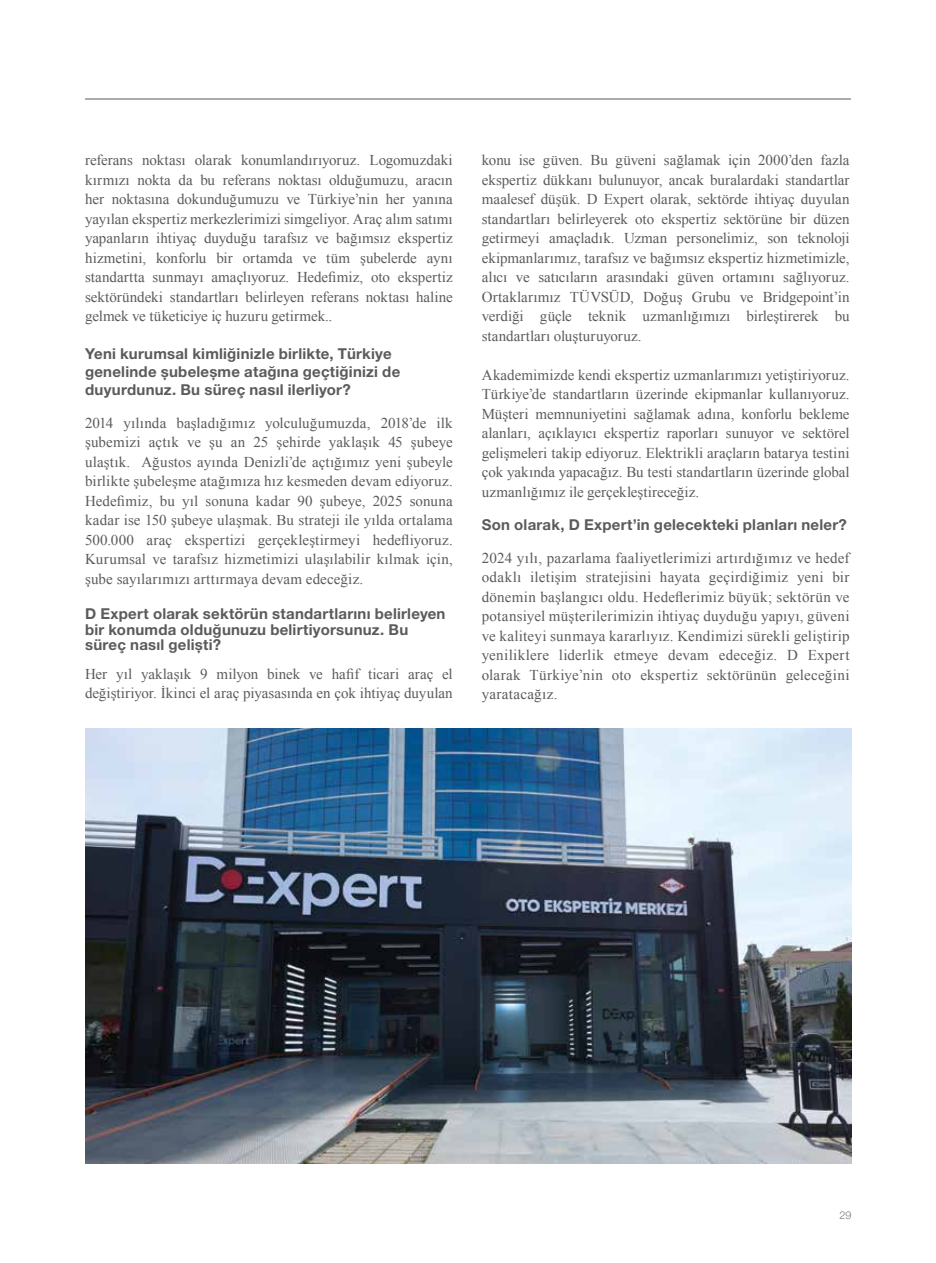
<style>
.page{position:relative;width:936px;height:1263px;background:#fff}
.page>*{position:absolute;margin:0;border:0;box-sizing:border-box;transform-origin:0 0}
.t1{font:15px/19.5px "Times New Roman";letter-spacing:.005em;color:#5a5b5d;text-align:justify}
.t2{font:700 15px/18px "Helvetica Neue LT Pro";letter-spacing:.015em;color:#5a5b5d}
.t3{font:300 10.8px "Helvetica Neue LT Pro";color:#7a7c7e}
</style>
<div class="page">
<hr style="left:85px;top:99px;width:765px;height:1px;background:#5a5b5d">
<img style="left:85px;top:729px;width:766px;height:435px">
<p class="t1" style="left:85px;top:150px;width:369px">referans noktası olarak konumlandırıyoruz. Logomuzdaki kırmızı nokta da bu referans noktası olduğumuzu, aracın her noktasına dokunduğumuzu ve Türkiye’nin her yanına yayılan ekspertiz merkezlerimizi simgeliyor. Araç alım satımı yapanların ihtiyaç duyduğu tarafsız ve bağımsız ekspertiz hizmetini, konforlu bir ortamda ve tüm şubelerde aynı standartta sunmayı amaçlıyoruz. Hedefimiz, oto ekspertiz sektöründeki standartları belirleyen referans noktası haline gelmek ve tüketiciye iç huzuru getirmek..</p>
<p class="t2" style="left:85px;top:344px;width:317px">Yeni kurumsal kimliğinizle birlikte, Türkiye genelinde şubeleşme atağına geçtiğinizi de duyurdunuz. Bu süreç nasıl ilerliyor?</p>
<p class="t1" style="left:85px;top:412px;width:369px">2014 yılında başladığımız yolculuğumuzda, 2018’de ilk şubemizi açtık ve şu an 25 şehirde yaklaşık 45 şubeye ulaştık. Ağustos ayında Denizli’de açtığımız yeni şubeyle birlikte şubeleşme atağımıza hız kesmeden devam ediyoruz.<br>Hedefimiz, bu yıl sonuna kadar 90 şubeye, 2025 sonuna kadar ise 150 şubeye ulaşmak. Bu strateji ile yılda ortalama 500.000 araç ekspertizi gerçekleştirmeyi hedefliyoruz.<br>Kurumsal ve tarafsız hizmetimizi ulaşılabilir kılmak için, şube sayılarımızı arttırmaya devam edeceğiz.</p>
<p class="t2" style="left:85px;top:605px;width:362px;line-height:15.8px">D Expert olarak sektörün standartlarını belirleyen bir konumda olduğunuzu belirtiyorsunuz. Bu süreç nasıl gelişti?</p>
<p class="t1" style="left:85px;top:664px;width:369px">Her yıl yaklaşık 9 milyon binek ve hafif ticari araç el değiştiriyor. İkinci el araç piyasasında en çok ihtiyaç duyulan</p>
<p class="t1" style="left:482px;top:150px;width:369px">konu ise güven. Bu güveni sağlamak için 2000’den fazla ekspertiz dükkanı bulunuyor, ancak buralardaki standartlar maalesef düşük. D Expert olarak, sektörde ihtiyaç duyulan standartları belirleyerek oto ekspertiz sektörüne bir düzen getirmeyi amaçladık. Uzman personelimiz, son teknoloji ekipmanlarımız, tarafsız ve bağımsız ekspertiz hizmetimizle, alıcı ve satıcıların arasındaki güven ortamını sağlıyoruz.<br>Ortaklarımız TÜVSÜD, Doğuş Grubu ve Bridgepoint’in verdiği güçle teknik uzmanlığımızı birleştirerek bu standartları oluşturuyoruz.</p>
<p class="t1" style="left:482px;top:364px;width:369px">Akademimizde kendi ekspertiz uzmanlarımızı yetiştiriyoruz.<br>Türkiye’de standartların üzerinde ekipmanlar kullanıyoruz.<br>Müşteri memnuniyetini sağlamak adına, konforlu bekleme alanları, açıklayıcı ekspertiz raporları sunuyor ve sektörel gelişmeleri takip ediyoruz. Elektrikli araçların batarya testini çok yakında yapacağız. Bu testi standartların üzerinde global uzmanlığımız ile gerçekleştireceğiz.</p>
<p class="t2" style="left:482px;top:515px;width:366px">Son olarak, D Expert’in gelecekteki planları neler?</p>
<p class="t1" style="left:482px;top:547px;width:369px">2024 yılı, pazarlama faaliyetlerimizi artırdığımız ve hedef odaklı iletişim stratejisini hayata geçirdiğimiz yeni bir dönemin başlangıcı oldu. Hedeflerimiz büyük; sektörün ve potansiyel müşterilerimizin ihtiyaç duyduğu yapıyı, güveni ve kaliteyi sunmaya kararlıyız. Kendimizi sürekli geliştirip yeniliklere liderlik etmeye devam edeceğiz. D Expert olarak Türkiye’nin oto ekspertiz sektörünün geleceğini yaratacağız.</p>
<p class="t3" style="left:839px;top:1209px;width:14px">29</p>
</div>
